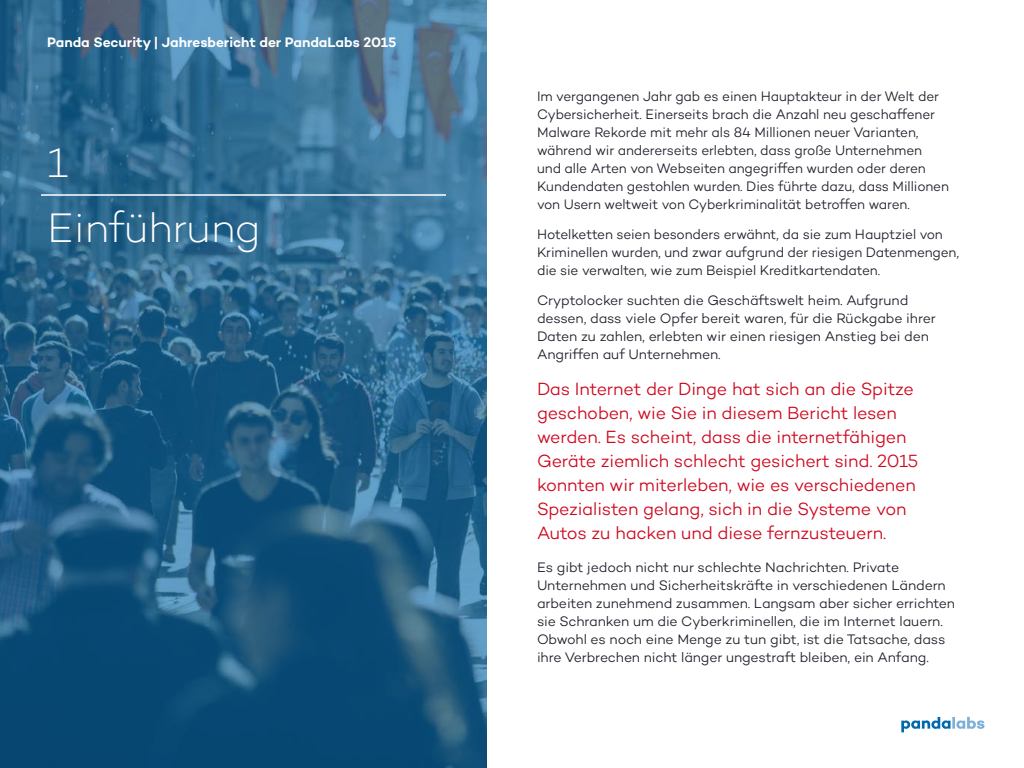
<style>
.page{position:relative;width:1024px;height:768px;background:#fff}
.page>*{position:absolute;margin:0;border:0;box-sizing:border-box;transform-origin:0 0}
.t1{font:200 42px "Campton";letter-spacing:-.005em;color:#fff}
.t2{font:300 18px/24px "Campton";letter-spacing:-.015em;color:#cd071e}
.t3{font:300 14px/18px "Campton";letter-spacing:-.01em;color:#1b1f28}
.t4{font:600 14px "Campton";letter-spacing:-.005em;color:#fff}
</style>
<div class="page">
<svg style="left:901px;top:717px;width:83px;height:15px"></svg>
<svg style="left:0;top:0;width:487px;height:768px;background:#276289"></svg>
<hr style="left:41px;top:194px;width:405px;height:2px;background:#fff">
<p class="t4" style="left:47px;top:33px;width:351px">Panda Security | Jahresbericht der PandaLabs 2015</p>
<h1 class="t1" style="left:47px;top:137px;width:23px">1</h1>
<h1 class="t1" style="left:47px;top:202px;width:216px">Einführung</h1>
<p class="t3" style="left:537px;top:87px;width:413px">Im vergangenen Jahr gab es einen Hauptakteur in der Welt der Cybersicherheit. Einerseits brach die Anzahl neu geschaffener Malware Rekorde mit mehr als 84 Millionen neuer Varianten, während wir andererseits erlebten, dass große Unternehmen und alle Arten von Webseiten angegriffen wurden oder deren Kundendaten gestohlen wurden. Dies führte dazu, dass Millionen von Usern weltweit von Cyberkriminalität betroffen waren.</p>
<p class="t3" style="left:537px;top:225px;width:424px">Hotelketten seien besonders erwähnt, da sie zum Hauptziel von<br>Kriminellen wurden, und zwar aufgrund der riesigen Datenmengen, die sie verwalten, wie zum Beispiel Kreditkartendaten.</p>
<p class="t3" style="left:537px;top:291px;width:400px">Cryptolocker suchten die Geschäftswelt heim. Aufgrund dessen, dass viele Opfer bereit waren, für die Rückgabe ihrer Daten zu zahlen, erlebten wir einen riesigen Anstieg bei den Angriffen auf Unternehmen.</p>
<p class="t2" style="left:537px;top:377px;width:383px">Das Internet der Dinge hat sich an die Spitze geschoben, wie Sie in diesem Bericht lesen werden. Es scheint, dass die internetfähigen Geräte ziemlich schlecht gesichert sind. 2015 konnten wir miterleben, wie es verschiedenen Spezialisten gelang, sich in die Systeme von Autos zu hacken und diese fernzusteuern.</p>
<p class="t3" style="left:537px;top:558px;width:420px">Es gibt jedoch nicht nur schlechte Nachrichten. Private Unternehmen und Sicherheitskräfte in verschiedenen Ländern arbeiten zunehmend zusammen. Langsam aber sicher errichten sie Schranken um die Cyberkriminellen, die im Internet lauern.<br>Obwohl es noch eine Menge zu tun gibt, ist die Tatsache, dass ihre Verbrechen nicht länger ungestraft bleiben, ein Anfang.</p>
</div>
